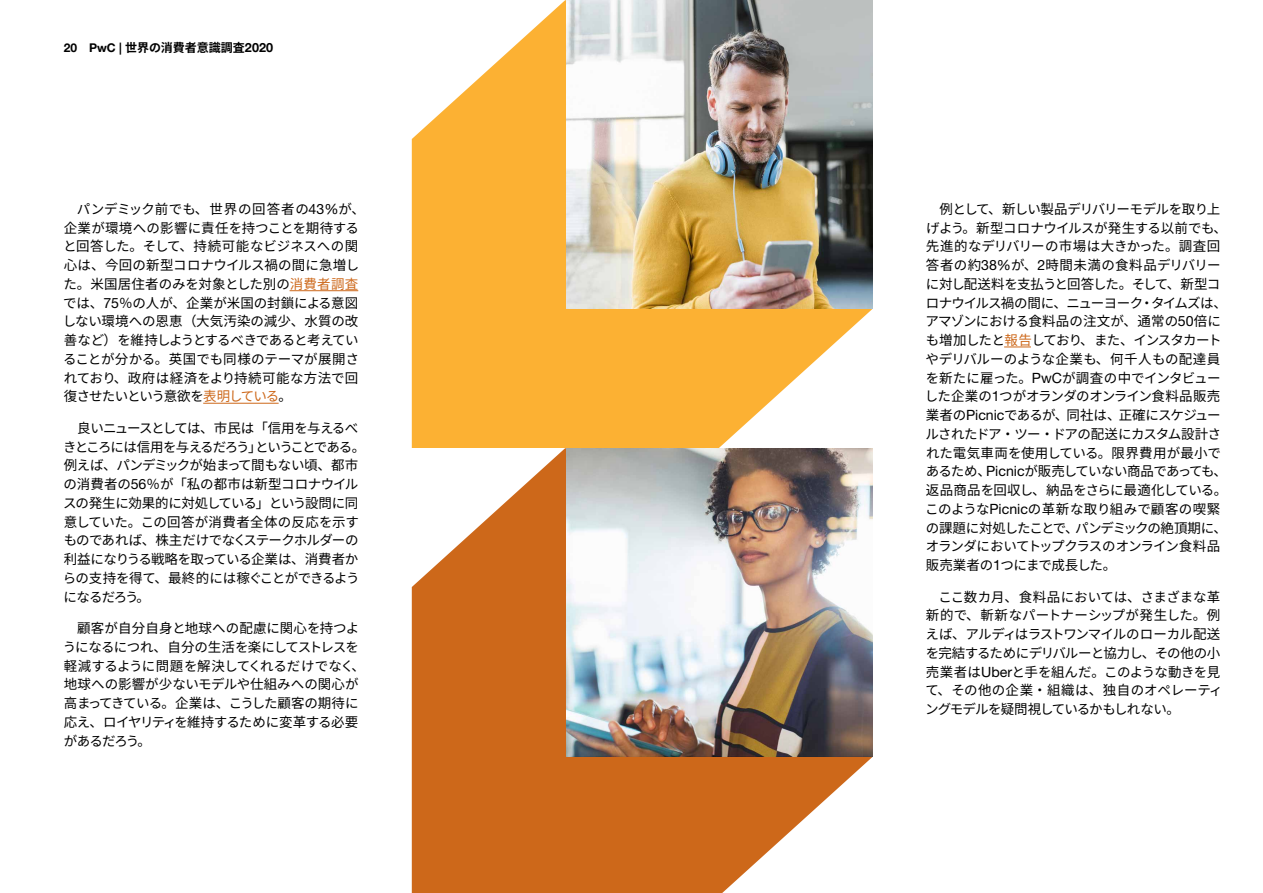
<style>
.page{position:relative;width:1263px;height:893px;background:#fff}
.page>*{position:absolute;margin:0;border:0;box-sizing:border-box;transform-origin:0 0}
.t1{font:13.5px/18.8px "Noto Sans CJ Kjp";letter-spacing:-.025em;color:#000}
.t2{font:13.5px/18.8px "Noto Sans CJ Kjp";letter-spacing:-.005em;color:#000}
.t3{font:700 12px "Noto Sans CJ Kjp";color:#000}
.s1{font-family:"Helvetica Neue LT Pro"}
.s2{font-family:"Helvetica Neue LT Pro";font-size:12.6px}
.s3{font-family:"Helvetica Neue LT Pro";font-size:14.1px}
.s4{color:#cd681a}
</style>
<div class="page">
<hr style="left:290px;top:290px;width:68px;height:1px;background:#cd681a">
<hr style="left:203px;top:403px;width:76px;height:1px;background:#cd681a">
<svg style="left:1004px;top:347px;width:27px;height:1px"></svg>
<svg style="left:412px;top:448px;width:460px;height:445px;fill:#cd681a"></svg>
<img style="left:566px;top:448px;width:306px;height:309px">
<svg style="left:412px;top:0;width:460px;height:448px;fill:#fcb133"></svg>
<img style="left:566px;top:0;width:306px;height:309px">
<p class="t3" style="left:64px;top:41px;width:211px"><span class="s1">20 PwC |</span> 世界の消費者意識調査<span class="s2">2020</span></p>
<p class="t2" style="left:63px;top:200px;width:304px;text-indent:14px">パンデミック前でも、世界の回答者の<span class="s3">43%</span>が、企業が環境への影響に責任を持つことを期待すると回答した。そして、持続可能なビジネスへの関心は、今回の新型コロナウイルス禍の間に急増した。米国居住者のみを対象とした別の<span class="s4">消費者調査</span>では、<span class="s3">75</span>％の人が、企業が米国の封鎖による意図しない環境への恩恵（大気汚染の減少、水質の改善など）を維持しようとするべきであると考えていることが分かる。英国でも同様のテーマが展開されており、政府は経済をより持続可能な方法で回復させたいという意欲を<span class="s4">表明している</span>。</p>
<p class="t1" style="left:63px;top:419px;width:304px;text-indent:15px">良いニュースとしては、市民は「信用を与えるべきところには信用を与えるだろう」ということである。例えば、パンデミックが始まって間もない頃、都市の消費者の<span class="s3">56</span>％が「私の都市は新型コロナウイルスの発生に効果的に対処している」という設問に同意していた。この回答が消費者全体の反応を示すものであれば、株主だけでなくステークホルダーの利益になりうる戦略を取っている企業は、消費者からの支持を得て、最終的には稼ぐことができるようになるだろう。</p>
<p class="t1" style="left:63px;top:619px;width:304px;text-indent:15px">顧客が自分自身と地球への配慮に関心を持つようになるにつれ、自分の生活を楽にしてストレスを軽減するように問題を解決してくれるだけでなく、地球への影響が少ないモデルや仕組みへの関心が高まってきている。企業は、こうした顧客の期待に応え、ロイヤリティを維持するために変革する必要があるだろう。</p>
<p class="t1" style="left:925px;top:200px;width:304px;text-indent:15px">例として、新しい製品デリバリーモデルを取り上げよう。新型コロナウイルスが発生する以前でも、先進的なデリバリーの市場は大きかった。調査回答者の約<span class="s3">38%</span>が、<span class="s3">2</span>時間未満の食料品デリバリーに対し配送料を支払うと回答した。そして、新型コロナウイルス禍の間に、ニューヨーク・タイムズは、アマゾンにおける食料品の注文が、通常の<span class="s3">50</span>倍にも増加したと<span class="s4">報告</span>しており、また、インスタカートやデリバルーのような企業も、何千人もの配達員を新たに雇った。<span class="s3">PwC</span>が調査の中でインタビューした企業の<span class="s3">1</span>つがオランダのオンライン食料品販売業者の<span class="s3">Picnic</span>であるが、同社は、正確にスケジュールされたドア・ツー・ドアの配送にカスタム設計された電気車両を使用している。限界費用が最小であるため、<span class="s3">Picnic</span>が販売していない商品であっても、返品商品を回収し、納品をさらに最適化している。このような<span class="s3">Picnic</span>の革新な取り組みで顧客の喫緊の課題に対処したことで、パンデミックの絶頂期に、オランダにおいてトップクラスのオンライン食料品販売業者の<span class="s3">1</span>つにまで成長した。</p>
<p class="t1" style="left:925px;top:587px;width:299px;text-indent:13px">ここ数カ月、食料品においては、さまざまな革新的で、斬新なパートナーシップが発生した。例えば、アルディはラストワンマイルのローカル配送を完結するためにデリバルーと協力し、その他の小売業者は<span class="s3">Uber</span>と手を組んだ。このような動きを見て、その他の企業・組織は、独自のオペレーティングモデルを疑問視しているかもしれない。</p>
</div>
